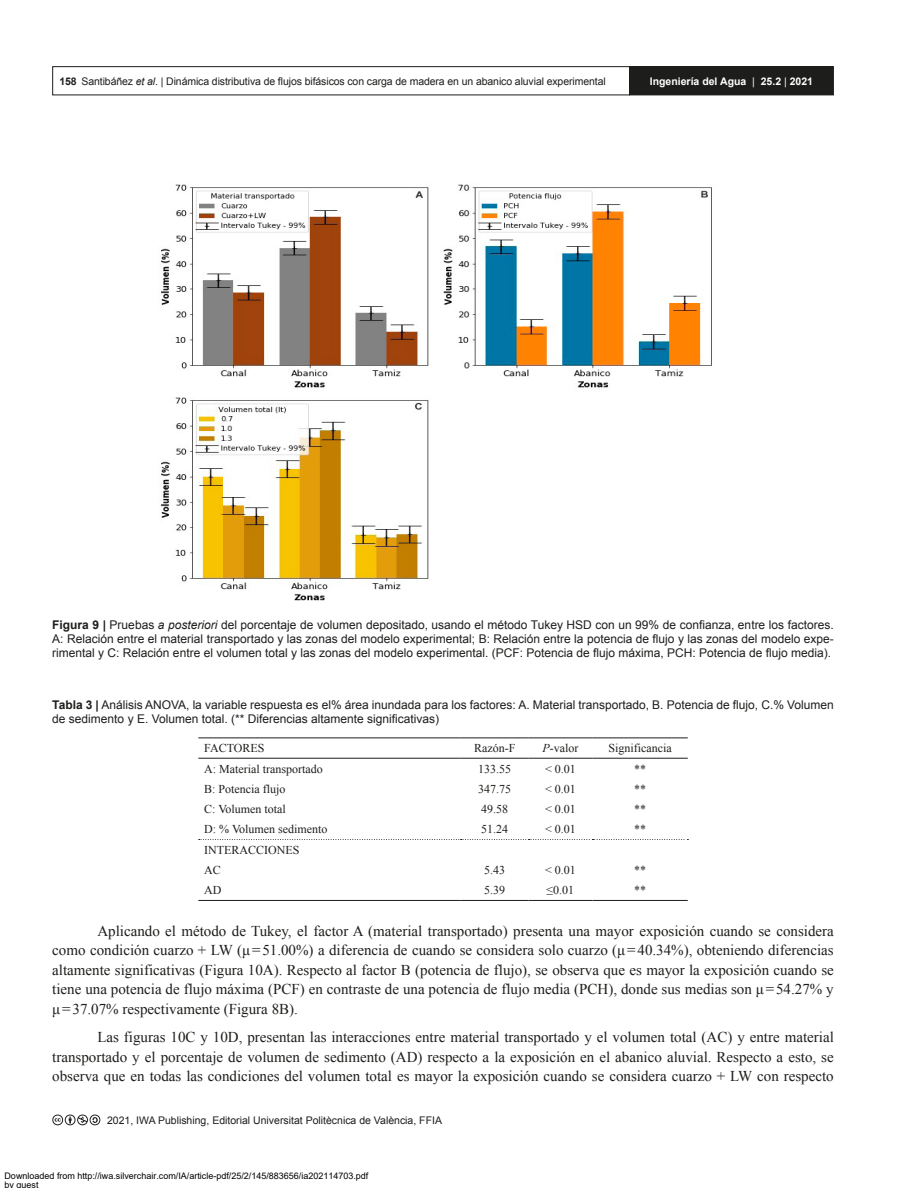
<style>
.page{position:relative;width:918px;height:1188px;background:#fff}
.page>*{position:absolute;margin:0;border:0;box-sizing:border-box;transform-origin:0 0}
.t1{font:15px/19.5px "Times New Roman";color:#1d1d1b;text-align:justify}
.t2{font:12px/14.4px "Arial";color:#1d1d1b}
.t3{font:12px/20.2px "Times New Roman";color:#1d1d1b}
.t4{font:10.5px "Arial";letter-spacing:-.01em;color:#1d1d1b}
.t5{font:700 10.5px "Arial";color:#fff}
.t6{font:9px/9px "Arial";color:#000}
.s1{font-weight:700}
.s2{font-style:italic}
.s3{font-weight:400}
</style>
<div class="page">
<div style="left:52px;top:66px;width:578px;height:29px;border:1px solid #1d1d1b"></div>
<div style="left:630px;top:67px;width:203px;height:28px;background:#1d1d1b"></div>
<div style="left:629px;top:66px;width:205px;height:29px;border:1px solid #1d1d1b"></div>
<svg style="left:52px;top:1115px;width:48px;height:10px"></svg>
<hr style="left:198px;top:738px;width:263px;height:1px;background:#1d1d1b">
<hr style="left:461px;top:738px;width:68px;height:1px;background:#1d1d1b">
<hr style="left:529px;top:738px;width:63px;height:1px;background:#1d1d1b">
<hr style="left:592px;top:738px;width:96px;height:1px;background:#1d1d1b">
<hr style="left:198px;top:758px;width:263px;height:1px;background:#1d1d1b">
<hr style="left:461px;top:758px;width:68px;height:1px;background:#1d1d1b">
<hr style="left:529px;top:758px;width:63px;height:1px;background:#1d1d1b">
<hr style="left:592px;top:758px;width:96px;height:1px;background:#1d1d1b">
<hr style="left:198px;top:900px;width:263px;height:1px;background:#1d1d1b">
<hr style="left:461px;top:900px;width:68px;height:1px;background:#1d1d1b">
<hr style="left:529px;top:900px;width:63px;height:1px;background:#1d1d1b">
<hr style="left:592px;top:900px;width:96px;height:1px;background:#1d1d1b">
<svg style="left:199px;top:839px;width:489px;height:1px"></svg>
<img style="left:161px;top:184px;width:551px;height:417px">
<p class="t4" style="left:59px;top:74px;width:548px"><span class="s1">158</span> Santibáñez <span class="s2">et al</span>. | Dinámica distributiva de flujos bifásicos con carga de madera en un abanico aluvial experimental</p>
<p class="t5" style="left:650px;top:74px;width:165px">Ingeniería del Agua <span class="s3">|</span> 25.2 <span class="s3">|</span> 2021</p>
<p class="t2" style="left:52px;top:617px;width:783px;text-align:justify"><span class="s1">Figura 9 |</span> Pruebas <span class="s2">a posteriori</span> del porcentaje de volumen depositado, usando el método Tukey HSD con un 99% de confianza, entre los factores.<br>A: Relación entre el material transportado y las zonas del modelo experimental; B: Relación entre la potencia de flujo y las zonas del modelo expe&shy;rimental y C: Relación entre el volumen total y las zonas del modelo experimental. (PCF: Potencia de flujo máxima, PCH: Potencia de flujo media).</p>
<p class="t2" style="left:52px;top:697px;width:783px"><span class="s1">Tabla 3 |</span> Análisis ANOVA, la variable respuesta es el% área inundada para los factores: A. Material transportado, B. Potencia de flujo, C.% Volumen de sedimento y E. Volumen total. (** Diferencias altamente significativas)</p>
<p class="t3" style="left:204px;top:738px;width:62px">FACTORES</p>
<p class="t3" style="left:474px;top:738px;width:43px">Razón-F</p>
<p class="t3" style="left:543px;top:738px;width:37px"><span class="s2">P-</span>valor</p>
<p class="t3" style="left:608px;top:738px;width:65px">Significancia</p>
<p class="t3" style="left:204px;top:758px;width:120px">A: Material transportado</p>
<p class="t3" style="left:478px;top:758px;width:34px">133.55</p>
<p class="t3" style="left:545px;top:758px;width:32px">&lt; 0.01</p>
<p class="t3" style="left:634px;top:758px;width:13px">**</p>
<p class="t3" style="left:204px;top:779px;width:83px">B: Potencia flujo</p>
<p class="t3" style="left:478px;top:779px;width:34px">347.75</p>
<p class="t3" style="left:545px;top:779px;width:32px">&lt; 0.01</p>
<p class="t3" style="left:634px;top:779px;width:13px">**</p>
<p class="t3" style="left:204px;top:799px;width:83px">C: Volumen total</p>
<p class="t3" style="left:481px;top:799px;width:28px">49.58</p>
<p class="t3" style="left:545px;top:799px;width:32px">&lt; 0.01</p>
<p class="t3" style="left:634px;top:799px;width:13px">**</p>
<p class="t3" style="left:204px;top:819px;width:125px">D: % Volumen sedimento</p>
<p class="t3" style="left:481px;top:819px;width:28px">51.24</p>
<p class="t3" style="left:545px;top:819px;width:32px">&lt; 0.01</p>
<p class="t3" style="left:634px;top:819px;width:13px">**</p>
<p class="t3" style="left:204px;top:839px;width:97px">INTERACCIONES<br>AC</p>
<p class="t3" style="left:484px;top:860px;width:22px">5.43</p>
<p class="t3" style="left:545px;top:860px;width:32px">&lt; 0.01</p>
<p class="t3" style="left:634px;top:860px;width:13px">**</p>
<p class="t3" style="left:204px;top:880px;width:19px">AD</p>
<p class="t3" style="left:484px;top:880px;width:22px">5.39</p>
<p class="t3" style="left:547px;top:880px;width:29px">≤0.01</p>
<p class="t3" style="left:634px;top:880px;width:13px">**</p>
<p class="t1" style="left:52px;top:921px;width:783px;text-indent:45px">Aplicando el método de Tukey, el factor A (material transportado) presenta una mayor exposición cuando se considera como condición cuarzo + LW (μ=51.00%) a diferencia de cuando se considera solo cuarzo (μ=40.34%), obteniendo diferencias altamente significativas (Figura 10A). Respecto al factor B (potencia de flujo), se observa que es mayor la exposición cuando se tiene una potencia de flujo máxima (PCF) en contraste de una potencia de flujo media (PCH), donde sus medias son μ=54.27% y μ=37.07% respectivamente (Figura 8B).</p>
<p class="t1" style="left:52px;top:1027px;width:783px;text-indent:45px">Las figuras 10C y 10D, presentan las interacciones entre material transportado y el volumen total (AC) y entre material transportado y el porcentaje de volumen de sedimento (AD) respecto a la exposición en el abanico aluvial. Respecto a esto, se observa que en todas las condiciones del volumen total es mayor la exposición cuando se considera cuarzo + LW con respecto</p>
<p class="t4" style="left:107px;top:1113px;width:336px">2021, IWA Publishing, Editorial Universitat Politècnica de València, FFIA</p>
<p class="t6" style="left:4px;top:1172px;width:365px">Downloaded from http://iwa.silverchair.com/IA/article-pdf/25/2/145/883656/ia202114703.pdf by guest</p>
</div>
